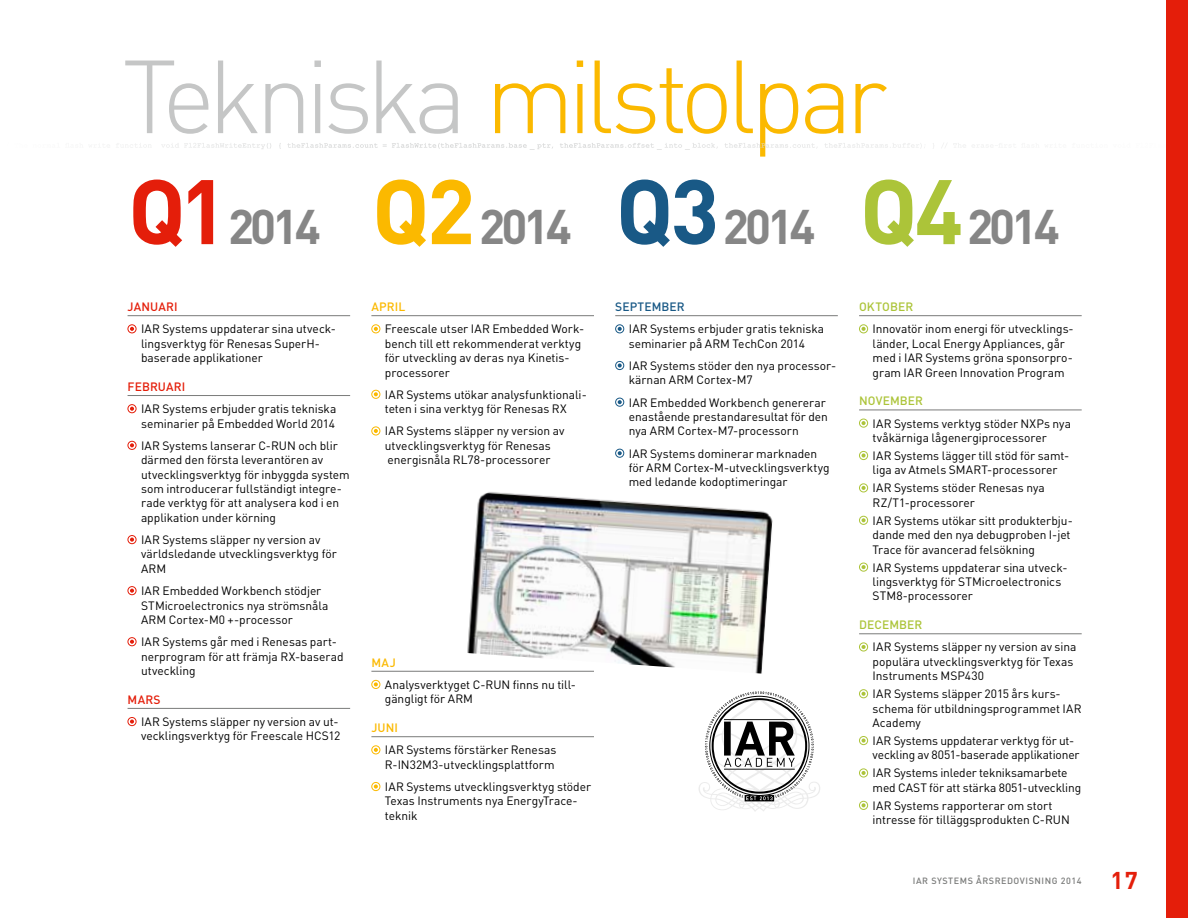
<style>
.page{position:relative;width:1188px;height:918px;background:#fff}
.page>*{position:absolute;margin:0;border:0;box-sizing:border-box;transform-origin:0 0}
.t1{font:300 102px "DIN";letter-spacing:-.07em;color:#fbb900}
.t2{font:700 48px "DINOT";letter-spacing:-.08em;color:#868686}
.t3{font:700 24px "DINOT";color:#e41e0a}
.t4{font:12px/14.4px "DINOT";letter-spacing:-.005em;color:#000}
.t5{font:500 12px "DINOT";letter-spacing:.005em;color:#acc439}
.t6{font:500 12px "DINOT";letter-spacing:.005em;color:#e41e0a}
.t7{font:500 12px "DINOT";letter-spacing:.01em;color:#fbb900}
.t8{font:500 12px "DINOT";letter-spacing:.005em;color:#195986}
.t9{font:500 9px "DINOT";letter-spacing:.06em;color:#7a7b7a}
.s1{color:#c5c6c6}
.s2{font-size:90px;color:#e41e0a}
.s3{font-size:90px;color:#fbb900}
.s4{font-size:90px;color:#195986}
.s5{font-size:90px;color:#acc439}
</style>
<div class="page">
<div style="left:1167px;top:0;width:21px;height:918px;background:#e41e0a"></div>
<hr style="left:128px;top:315px;width:222px;height:1px;background:#7a7b7a">
<hr style="left:128px;top:395px;width:222px;height:1px;background:#7a7b7a">
<hr style="left:128px;top:708px;width:222px;height:1px;background:#7a7b7a">
<div style="left:128px;top:324px;width:8px;height:9px;border:1px solid #e41e0a;border-radius:50%"></div>
<svg style="left:130px;top:327px;width:4px;height:4px"></svg>
<div style="left:128px;top:404px;width:8px;height:9px;border:1px solid #e41e0a;border-radius:50%"></div>
<svg style="left:130px;top:407px;width:4px;height:4px"></svg>
<div style="left:128px;top:441px;width:8px;height:9px;border:1px solid #e41e0a;border-radius:50%"></div>
<svg style="left:130px;top:443px;width:4px;height:4px"></svg>
<div style="left:128px;top:535px;width:8px;height:9px;border:1px solid #e41e0a;border-radius:50%"></div>
<svg style="left:130px;top:538px;width:4px;height:4px"></svg>
<div style="left:128px;top:586px;width:8px;height:9px;border:1px solid #e41e0a;border-radius:50%"></div>
<svg style="left:130px;top:589px;width:4px;height:4px"></svg>
<div style="left:128px;top:637px;width:8px;height:9px;border:1px solid #e41e0a;border-radius:50%"></div>
<svg style="left:130px;top:640px;width:4px;height:4px"></svg>
<div style="left:128px;top:717px;width:8px;height:9px;border:1px solid #e41e0a;border-radius:50%"></div>
<svg style="left:130px;top:720px;width:4px;height:4px"></svg>
<hr style="left:371px;top:315px;width:223px;height:1px;background:#7a7b7a">
<hr style="left:371px;top:671px;width:223px;height:1px;background:#7a7b7a">
<hr style="left:371px;top:736px;width:223px;height:1px;background:#7a7b7a">
<div style="left:371px;top:324px;width:9px;height:9px;border:1px solid #fbb900;border-radius:50%"></div>
<svg style="left:374px;top:327px;width:4px;height:4px"></svg>
<div style="left:371px;top:390px;width:9px;height:9px;border:1px solid #fbb900;border-radius:50%"></div>
<svg style="left:374px;top:392px;width:4px;height:4px"></svg>
<div style="left:371px;top:427px;width:9px;height:8px;border:1px solid #fbb900;border-radius:50%"></div>
<svg style="left:374px;top:429px;width:4px;height:4px"></svg>
<div style="left:371px;top:680px;width:9px;height:9px;border:1px solid #fbb900;border-radius:50%"></div>
<svg style="left:374px;top:682px;width:4px;height:4px"></svg>
<div style="left:371px;top:745px;width:9px;height:9px;border:1px solid #fbb900;border-radius:50%"></div>
<svg style="left:374px;top:748px;width:4px;height:4px"></svg>
<div style="left:371px;top:782px;width:9px;height:9px;border:1px solid #fbb900;border-radius:50%"></div>
<svg style="left:374px;top:784px;width:4px;height:5px"></svg>
<hr style="left:615px;top:315px;width:223px;height:1px;background:#7a7b7a">
<div style="left:615px;top:324px;width:9px;height:9px;border:1px solid #195986;border-radius:50%"></div>
<svg style="left:618px;top:327px;width:4px;height:4px"></svg>
<div style="left:615px;top:361px;width:9px;height:9px;border:1px solid #195986;border-radius:50%"></div>
<svg style="left:618px;top:363px;width:4px;height:5px"></svg>
<div style="left:615px;top:398px;width:9px;height:9px;border:1px solid #195986;border-radius:50%"></div>
<svg style="left:618px;top:400px;width:4px;height:4px"></svg>
<div style="left:615px;top:449px;width:9px;height:9px;border:1px solid #195986;border-radius:50%"></div>
<svg style="left:618px;top:451px;width:4px;height:4px"></svg>
<hr style="left:859px;top:315px;width:223px;height:1px;background:#7a7b7a">
<hr style="left:859px;top:410px;width:223px;height:1px;background:#7a7b7a">
<hr style="left:859px;top:633px;width:223px;height:1px;background:#7a7b7a">
<div style="left:859px;top:324px;width:9px;height:9px;border:1px solid #acc439;border-radius:50%"></div>
<svg style="left:862px;top:327px;width:4px;height:4px"></svg>
<div style="left:859px;top:419px;width:9px;height:9px;border:1px solid #acc439;border-radius:50%"></div>
<svg style="left:862px;top:421px;width:4px;height:4px"></svg>
<div style="left:859px;top:451px;width:9px;height:9px;border:1px solid #acc439;border-radius:50%"></div>
<svg style="left:862px;top:453px;width:4px;height:5px"></svg>
<div style="left:859px;top:483px;width:9px;height:9px;border:1px solid #acc439;border-radius:50%"></div>
<svg style="left:862px;top:486px;width:4px;height:4px"></svg>
<div style="left:859px;top:516px;width:9px;height:9px;border:1px solid #acc439;border-radius:50%"></div>
<svg style="left:862px;top:518px;width:4px;height:4px"></svg>
<div style="left:859px;top:563px;width:9px;height:9px;border:1px solid #acc439;border-radius:50%"></div>
<svg style="left:862px;top:565px;width:4px;height:4px"></svg>
<div style="left:859px;top:643px;width:9px;height:8px;border:1px solid #acc439;border-radius:50%"></div>
<svg style="left:862px;top:645px;width:4px;height:4px"></svg>
<div style="left:859px;top:689px;width:9px;height:9px;border:1px solid #acc439;border-radius:50%"></div>
<svg style="left:862px;top:692px;width:4px;height:4px"></svg>
<div style="left:859px;top:736px;width:9px;height:9px;border:1px solid #acc439;border-radius:50%"></div>
<svg style="left:862px;top:739px;width:4px;height:4px"></svg>
<div style="left:859px;top:769px;width:9px;height:8px;border:1px solid #acc439;border-radius:50%"></div>
<svg style="left:862px;top:771px;width:4px;height:4px"></svg>
<div style="left:859px;top:801px;width:9px;height:9px;border:1px solid #acc439;border-radius:50%"></div>
<svg style="left:862px;top:803px;width:4px;height:4px"></svg>
<svg style="left:699px;top:691px;width:121px;height:120px"></svg>
<svg style="left:131px;top:142px;width:1036px;height:8px"></svg>
<img style="left:465px;top:492px;width:308px;height:182px">
<h1 class="t1" style="left:122px;top:34px;width:767px"><span class="s1">Tekniska</span> milstolpar</h1>
<h2 class="t2" style="left:128px;top:195px;width:933px"><span class="s2">Q1</span>2014 <span class="s3">Q2</span> 2014 <span class="s4">Q3</span> 2014 <span class="s5">Q4</span> 2014</h2>
<p class="t6" style="left:128px;top:299px;width:38px">JANUARI</p>
<p class="t4" style="left:141px;top:322px;width:196px">IAR Systems uppdaterar sina utveck&shy;lingsverktyg för Renesas SuperH&shy;baserade applikationer</p>
<p class="t6" style="left:128px;top:379px;width:46px">FEBRUARI</p>
<p class="t4" style="left:141px;top:401px;width:197px">IAR Systems erbjuder gratis tekniska seminarier på Embedded World 2014</p>
<p class="t4" style="left:141px;top:438px;width:210px">IAR Systems lanserar C-RUN och blir därmed den första leverantören av utvecklingsverktyg för inbyggda system som introducerar fullständigt integre&shy;rade verktyg för att analysera kod i en applikation under körning</p>
<p class="t4" style="left:141px;top:532px;width:197px">IAR Systems släpper ny version av världsledande utvecklingsverktyg för<br>ARM</p>
<p class="t4" style="left:141px;top:583px;width:189px">IAR Embedded Workbench stödjer<br>STMicroelectronics nya strömsnåla<br>ARM Cortex-M0 +-processor</p>
<p class="t4" style="left:141px;top:634px;width:204px">IAR Systems går med i Renesas part&shy;nerprogram för att främja RX-baserad utveckling</p>
<p class="t6" style="left:128px;top:692px;width:9px">MARS</p>
<p class="t4" style="left:141px;top:714px;width:201px">IAR Systems släpper ny version av ut&shy;vecklingsverktyg för Freescale HCS12</p>
<p class="t7" style="left:371px;top:299px;width:35px">APRI L</p>
<p class="t4" style="left:385px;top:322px;width:201px">Freescale utser IAR Embedded Work&shy;bench till ett rekommenderat verktyg för utveckling av deras nya Kinetis&shy;processorer</p>
<p class="t4" style="left:385px;top:387px;width:203px">IAR Systems utökar analysfunktionali&shy;teten i sina verktyg för Renesas RX</p>
<p class="t4" style="left:385px;top:424px;width:181px">IAR Systems släpper ny version av utvecklingsverktyg för Renesas energisnåla RL78-processorer</p>
<p class="t7" style="left:371px;top:655px;width:26px">MA J</p>
<p class="t4" style="left:385px;top:677px;width:193px">Analysverktyget C-RUN finns nu till&shy;gängligt för ARM</p>
<p class="t7" style="left:371px;top:720px;width:26px">JUNI</p>
<p class="t4" style="left:385px;top:743px;width:173px">IAR Systems förstärker Renesas<br>R-IN32M3-utvecklingsplattform</p>
<p class="t4" style="left:385px;top:779px;width:208px">IAR Systems utvecklingsverktyg stöder<br>Texas Instruments nya EnergyTrace&shy;teknik</p>
<p class="t8" style="left:615px;top:299px;width:68px">SEPTEMBER</p>
<p class="t4" style="left:629px;top:322px;width:197px">IAR Systems erbjuder gratis tekniska seminarier på ARM TechCon 2014</p>
<p class="t4" style="left:629px;top:358px;width:209px">IAR Systems stöder den nya processor&shy;kärnan ARM Cortex-M7</p>
<p class="t4" style="left:629px;top:395px;width:201px">IAR Embedded Workbench genererar enastående prestandaresultat för den nya ARM Cortex-M7-processorn</p>
<p class="t4" style="left:629px;top:446px;width:202px">IAR Systems dominerar marknaden för ARM Cortex-M-utvecklingsverktyg med ledande kodoptimeringar</p>
<p class="t5" style="left:859px;top:299px;width:53px">OKTOBER</p>
<p class="t4" style="left:873px;top:322px;width:203px">Innovatör inom energi för utvecklings&shy;länder, Local Energy Appliances, går med i IAR Systems gröna sponsorpro&shy;gram IAR Green Innovation Program</p>
<p class="t5" style="left:859px;top:393px;width:63px">NOVEMBER</p>
<p class="t4" style="left:873px;top:416px;width:200px">IAR Systems verktyg stöder NXPs nya tvåkärniga lågenergiprocessorer</p>
<p class="t4" style="left:873px;top:448px;width:198px">IAR Systems lägger till stöd för samt&shy;liga av Atmels SMART-processorer</p>
<p class="t4" style="left:873px;top:481px;width:174px">IAR Systems stöder Renesas nya<br>RZ/T1-processorer</p>
<p class="t4" style="left:873px;top:513px;width:202px">IAR Systems utökar sitt produkterbju&shy;dande med den nya debugproben I-jet<br>Trace för avancerad felsökning</p>
<p class="t4" style="left:873px;top:560px;width:196px">IAR Systems uppdaterar sina utveck&shy;lingsverktyg för STMicroelectronics<br>STM8-processorer</p>
<p class="t5" style="left:859px;top:617px;width:62px">DECEMBER</p>
<p class="t4" style="left:873px;top:640px;width:205px">IAR Systems släpper ny version av sina populära utvecklingsverktyg för Texas<br>Instruments MSP430</p>
<p class="t4" style="left:873px;top:686px;width:211px">IAR Systems släpper 2015 års kurs&shy;schema för utbildningsprogrammet IAR<br>Academy</p>
<p class="t4" style="left:873px;top:733px;width:208px">IAR Systems uppdaterar verktyg för ut&shy;veckling av 8051-baserade applikationer</p>
<p class="t4" style="left:873px;top:766px;width:210px">IAR Systems inleder tekniksamarbete med CAST för att stärka 8051-utveckling</p>
<p class="t4" style="left:873px;top:798px;width:199px">IAR Systems rapporterar om stort intresse för tilläggsprodukten C-RUN</p>
<p class="t9" style="left:913px;top:875px;width:43px">IAR SYSTEM</p>
<p class="t9" style="left:968px;top:875px;width:116px">S ÅRSREDOVISN ING 2014</p>
<h3 class="t3" style="left:1110px;top:865px;width:29px">17</h3>
</div>
